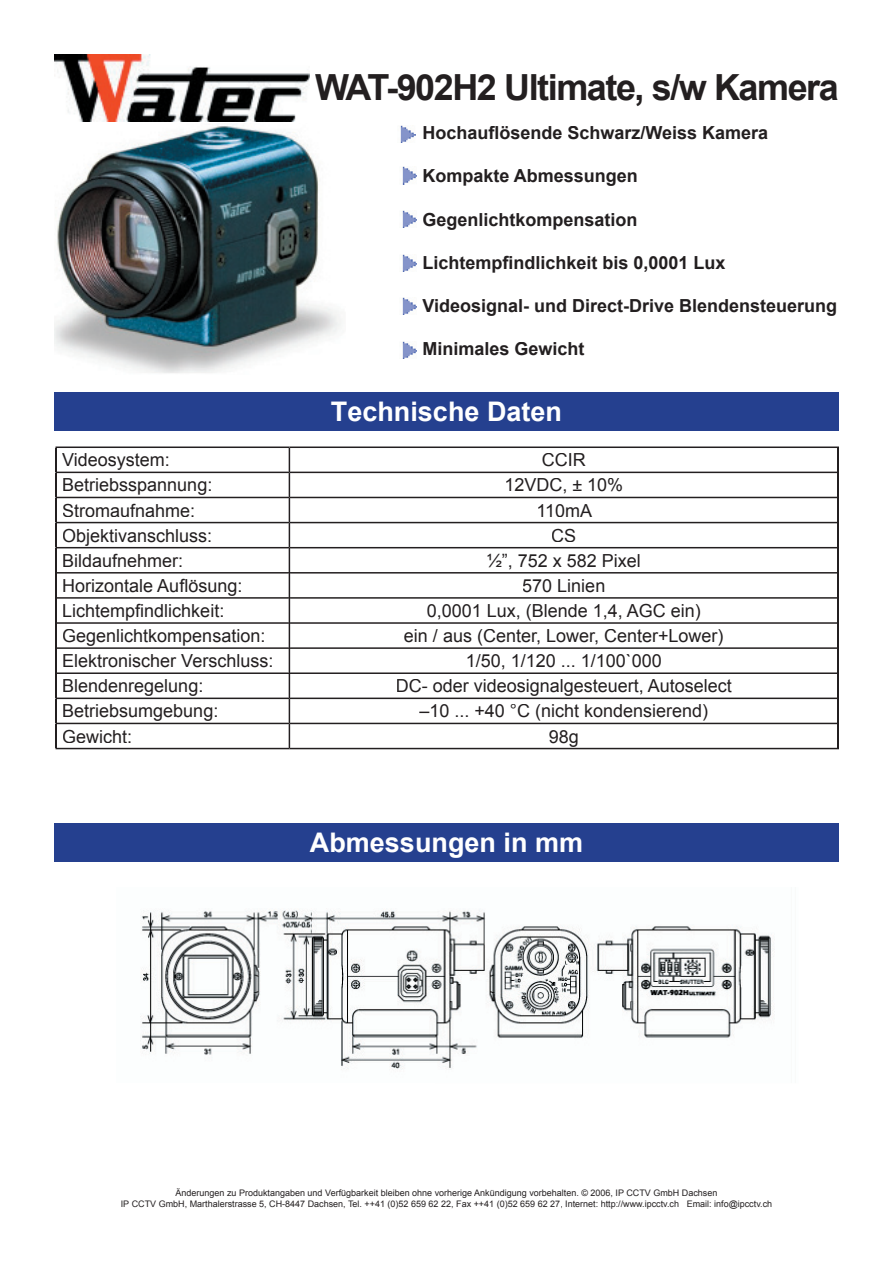
<style>
.page{position:relative;width:893px;height:1263px;background:#fff}
.page>*{position:absolute;margin:0;border:0;box-sizing:border-box;transform-origin:0 0}
.t1{font:700 36px "Arial";letter-spacing:-.04em;color:#231f20}
.t2{font:700 27px "Arial";color:#fff}
.t3{font:18px "Arial";color:#231f20}
.t4{font:700 18px "Arial";color:#231f20}
.t5{font:9px/10.8px "Arial";color:#231f20;text-align:center}
</style>
<div class="page">
<img style="left:54px;top:54px;width:255px;height:68px">
<img style="left:400px;top:125px;width:15px;height:17px">
<img style="left:402px;top:254px;width:15px;height:17px">
<img style="left:402px;top:210px;width:15px;height:18px">
<img style="left:402px;top:166px;width:15px;height:18px">
<img style="left:402px;top:341px;width:15px;height:17px">
<img style="left:402px;top:297px;width:15px;height:17px">
<div style="left:54px;top:392px;width:785px;height:38px;background:#25408f"></div>
<svg style="left:55px;top:446px;width:784px;height:303px"></svg>
<div style="left:54px;top:823px;width:785px;height:38px;background:#25408f"></div>
<img style="left:140px;top:910px;width:635px;height:160px">
<img style="left:54px;top:124px;width:287px;height:249px">
<h1 class="t1" style="left:315px;top:64px;width:525px">WAT-902H2 Ultimate, s/w Kamera</h1>
<p class="t4" style="left:422px;top:121px;width:347px">Hochauflösende Schwarz/Weiss Kamera</p>
<p class="t4" style="left:422px;top:164px;width:217px">Kompakte Abmessungen</p>
<p class="t4" style="left:422px;top:207px;width:217px">Gegenlichtkompensation</p>
<p class="t4" style="left:422px;top:251px;width:305px">Lichtempfindlichkeit bis 0,0001 Lux</p>
<p class="t4" style="left:422px;top:294px;width:416px">Videosignal- und Direct-Drive Blendensteuerung</p>
<p class="t4" style="left:422px;top:337px;width:164px">Minimales Gewicht</p>
<h2 class="t2" style="left:331px;top:393px;width:233px">Technische Daten</h2>
<p class="t3" style="left:62px;top:448px;width:109px">Videosystem:</p>
<p class="t3" style="left:542px;top:448px;width:45px">CCIR</p>
<p class="t3" style="left:62px;top:473px;width:152px">Betriebsspannung:</p>
<p class="t3" style="left:504px;top:473px;width:120px">12VDC, ± 10%</p>
<p class="t3" style="left:62px;top:498px;width:135px">Stromaufnahme:</p>
<p class="t3" style="left:536px;top:498px;width:57px">110mA</p>
<p class="t3" style="left:62px;top:524px;width:152px">Objektivanschluss:</p>
<p class="t3" style="left:551px;top:524px;width:27px">CS</p>
<p class="t3" style="left:62px;top:549px;width:123px">Bildaufnehmer:</p>
<p class="t3" style="left:487px;top:549px;width:156px">½”, 752 x 582 Pixel</p>
<p class="t3" style="left:62px;top:574px;width:182px">Horizontale Auflösung:</p>
<p class="t3" style="left:522px;top:574px;width:85px">570 Linien</p>
<p class="t3" style="left:62px;top:599px;width:164px">Lichtempfindlichkeit:</p>
<p class="t3" style="left:427px;top:599px;width:276px">0,0001 Lux, (Blende 1,4, AGC ein)</p>
<p class="t3" style="left:62px;top:624px;width:205px">Gegenlichtkompensation:</p>
<p class="t3" style="left:404px;top:624px;width:321px">ein / aus (Center, Lower, Center+Lower)</p>
<p class="t3" style="left:62px;top:649px;width:213px">Elektronischer Verschluss:</p>
<p class="t3" style="left:466px;top:649px;width:198px">1/50, 1/120 ... 1/100`000</p>
<p class="t3" style="left:62px;top:674px;width:143px">Blendenregelung:</p>
<p class="t3" style="left:396px;top:674px;width:338px">DC- oder videosignalgesteuert, Autoselect</p>
<p class="t3" style="left:62px;top:699px;width:158px">Betriebsumgebung:</p>
<p class="t3" style="left:419px;top:699px;width:290px">–10 ... +40 °C (nicht kondensierend)</p>
<p class="t3" style="left:62px;top:724px;width:72px">Gewicht:</p>
<p class="t3" style="left:549px;top:724px;width:32px">98g</p>
<h2 class="t2" style="left:310px;top:824px;width:275px">Abmessungen in mm</h2>
<p class="t5" style="left:121px;top:1188px;width:653px">Änderungen zu Produktangaben und Verfügbarkeit bleiben ohne vorherige Ankündigung vorbehalten. © 2006, IP CCTV GmbH Dachsen<br>IP CCTV GmbH, Marthalerstrasse 5, CH-8447 Dachsen, Tel. ++41 (0)52 659 62 22, Fax ++41 (0)52 659 62 27, Internet: http://www.ipcctv.ch Email: info@ipcctv.ch</p>
</div>
